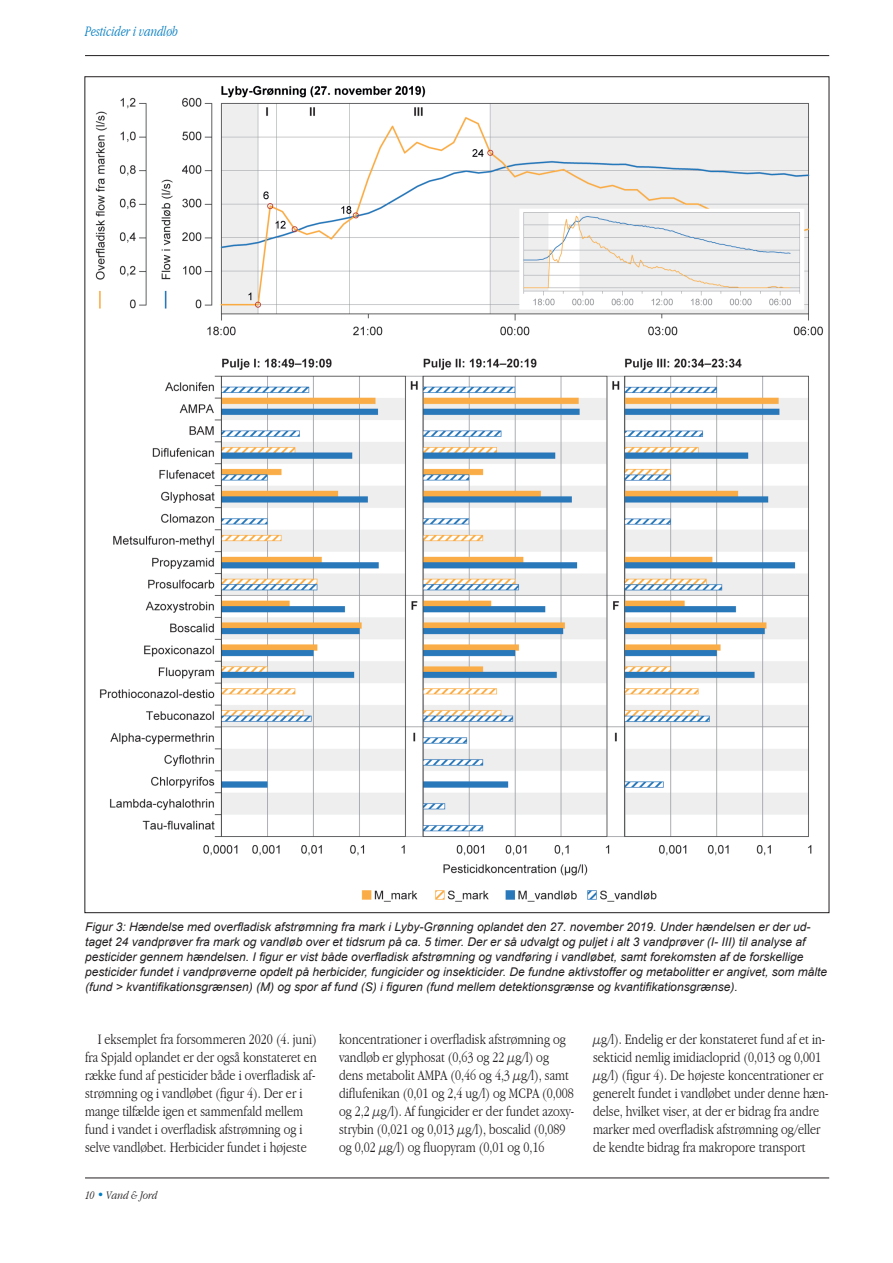
<style>
.page{position:relative;width:893px;height:1263px;background:#fff}
.page>*{position:absolute;margin:0;border:0;box-sizing:border-box;transform-origin:0 0}
.VJ_Bodytekst_indryk{font:300 condensed 15px/18px "Garamond";color:#231f20}
.VJ_Mellemrubrik{font:italic 300 condensed 15px "Garamond";color:#007cc2;scale:.9 1}
.VJ_Figurtekst{font:italic 12px/15px "Arial";color:#231f20}
.t1{font:italic 300 condensed 12px "Garamond";color:#231f20}
.s1{color:#007cc2}
</style>
<div class="page">
<hr style="left:85px;top:1177px;width:744px;height:1px;background:#231f20">
<svg style="left:85px;top:1177px;width:13px;height:2px"></svg>
<svg style="left:104px;top:1177px;width:60px;height:2px"></svg>
<hr style="left:85px;top:55px;width:744px;height:1px;background:#231f20">
<img style="left:95px;top:85px;width:728px;height:817px">
<p class="VJ_Mellemrubrik" style="left:85px;top:23px;width:105px">Pesticider i vandløb</p>
<p class="VJ_Figurtekst" style="left:85px;top:919px;width:743px">Figur 3: Hændelse med overfladisk afstrømning fra mark i Lyby-Grønning oplandet den 27. november 2019. Under hændelsen er der ud&shy;taget 24 vandprøver fra mark og vandløb over et tidsrum på ca. 5 timer. Der er så udvalgt og puljet i alt 3 vandprøver (I- III) til analyse af pesticider gennem hændelsen. I figur er vist både overfladisk afstrømning og vandføring i vandløbet, samt forekomsten af de forskellige pesticider fundet i vandprøverne opdelt på herbicider, fungicider og insekticider. De fundne aktivstoffer og metabolitter er angivet, som målte (fund &gt; kvantifikationsgrænsen) (M) og spor af fund (S) i figuren (fund mellem detektionsgrænse og kvantifikationsgrænse).</p>
<p class="VJ_Bodytekst_indryk" style="left:85px;top:1030px;width:233px;text-indent:13px">I eksemplet fra forsommeren 2020 (4. juni) fra Spjald oplandet er der også konstateret en række fund af pesticider både i overfladisk af&shy;strømning og i vandløbet (figur 4). Der er i mange tilfælde igen et sammenfald mellem fund i vandet i overfladisk afstrømning og i selve vandløbet. Herbicider fundet i højeste</p>
<p class="VJ_Bodytekst_indryk" style="left:339px;top:1030px;width:237px">koncentrationer i overfladisk afstrømning og vandløb er glyphosat (0,63 og 22 µg/l) og dens metabolit AMPA (0,46 og 4,3 µg/l), samt diflufenikan (0,01 og 2,4 ug/l) og MCPA (0,008 og 2,2 µg/l). Af fungicider er der fundet azoxy&shy;strybin (0,021 og 0,013 µg/l), boscalid (0,089 og 0,02 µg/l) og fluopyram (0,01 og 0,16</p>
<p class="VJ_Bodytekst_indryk" style="left:593px;top:1030px;width:237px">µg/l). Endelig er der konstateret fund af et in&shy;sekticid nemlig imidiacloprid (0,013 og 0,001 µg/l) (figur 4). De højeste koncentrationer er generelt fundet i vandløbet under denne hæn&shy;delse, hvilket viser, at der er bidrag fra andre marker med overfladisk afstrømning og/eller de kendte bidrag fra makropore transport</p>
<p class="t1" style="left:85px;top:1189px;width:74px">10 <span class="s1">•</span> Vand &amp; Jord</p>
</div>
